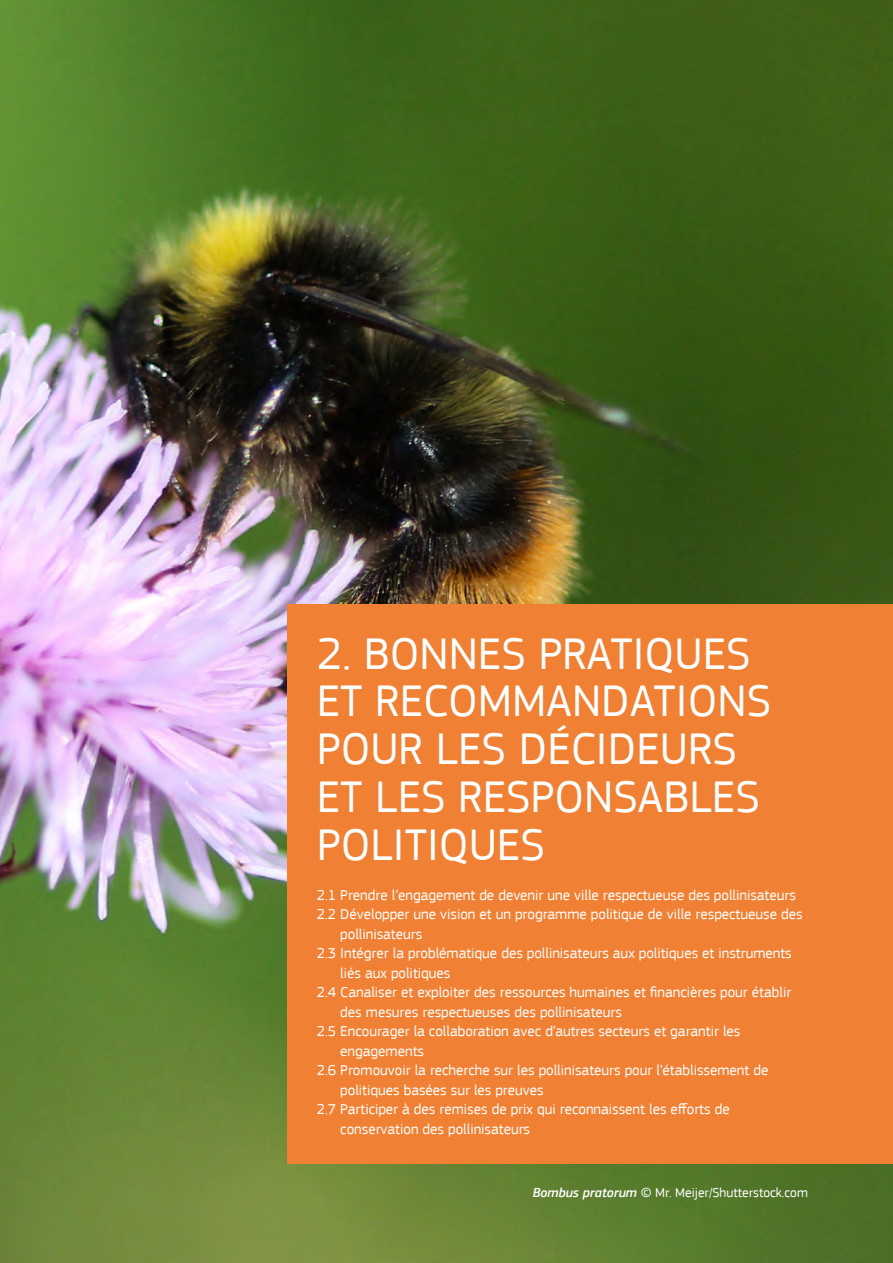
<style>
.page{position:relative;width:893px;height:1263px;background:#fff}
.page>*{position:absolute;margin:0;border:0;box-sizing:border-box;transform-origin:0 0}
.t1{font:46.5px/48px "EC Square Sans Pro";color:#fff}
.t2{font:15px "EC Square Sans Pro";color:#fff}
.t3{font:13.5px "EC Square Sans Pro";color:#fff}
.s1{font-weight:500;font-style:italic}
.s2{font-weight:500}
</style>
<div class="page">
<img style="left:0;top:0;width:893px;height:1263px">
<div style="left:287px;top:604px;width:606px;height:559px;background:#f08134"></div>
<h1 class="t1" style="left:317px;top:629px;width:456px">2. BONNES PRATIQUES<br>ET RECOMMANDATIONS<br>POUR LES DÉCIDEURS<br>ET LES RESPONSABLES<br>POLITIQUES</h1>
<p class="t2" style="left:317px;top:886px;width:481px">2.1 Prendre l’engagement de devenir une ville respectueuse des pollinisateurs</p>
<p class="t2" style="left:317px;top:905px;width:487px">2.2 Développer une vision et un programme politique de ville respectueuse des</p>
<p class="t2" style="left:340px;top:925px;width:83px">pollinisateurs</p>
<p class="t2" style="left:317px;top:944px;width:477px">2.3 Intégrer la problématique des pollinisateurs aux politiques et instruments</p>
<p class="t2" style="left:340px;top:964px;width:112px">liés aux politiques</p>
<p class="t2" style="left:317px;top:983px;width:476px">2.4 Canaliser et exploiter des ressources humaines et financières pour établir</p>
<p class="t2" style="left:340px;top:1003px;width:283px">des mesures respectueuses des pollinisateurs</p>
<p class="t2" style="left:317px;top:1022px;width:425px">2.5 Encourager la collaboration avec d’autres secteurs et garantir les</p>
<p class="t2" style="left:340px;top:1042px;width:85px">engagements</p>
<p class="t2" style="left:317px;top:1061px;width:453px">2.6 Promouvoir la recherche sur les pollinisateurs pour l’établissement de</p>
<p class="t2" style="left:340px;top:1081px;width:205px">politiques basées sur les preuves</p>
<p class="t2" style="left:317px;top:1100px;width:414px">2.7 Participer à des remises de prix qui reconnaissent les efforts de</p>
<p class="t2" style="left:340px;top:1120px;width:191px">conservation des pollinisateurs</p>
<p class="t3" style="left:533px;top:1185px;width:277px"><span class="s1">Bombus pratorum</span> <span class="s2">©</span> Mr. Meijer/Shutterstock.com</p>
</div>
